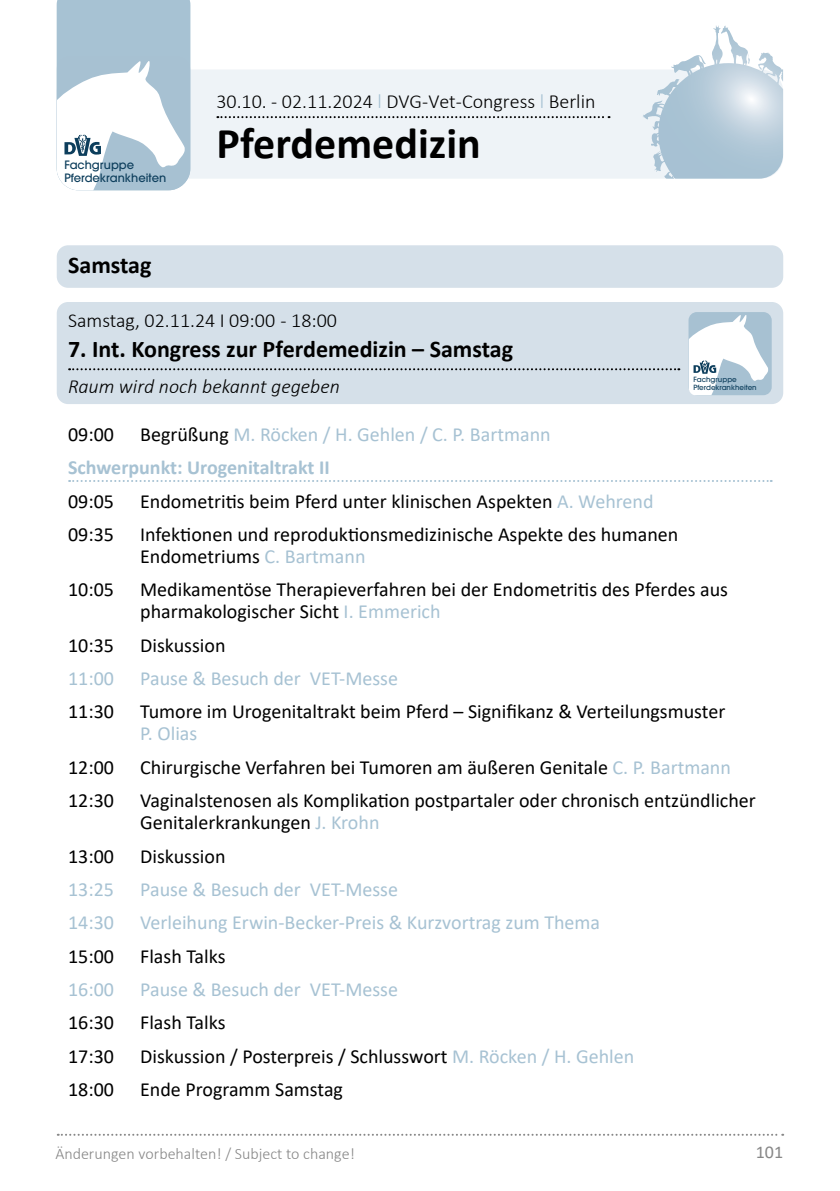
<style>
.page{position:relative;width:840px;height:1191px;background:#fff}
.page>*{position:absolute;margin:0;border:0;box-sizing:border-box;transform-origin:0 0}
.t1{font:700 44px "Calibri";color:#000}
.t2{font:700 24px "Calibri";color:#000}
.t3{font:20px/22px "Calibri";color:#000}
.t4{font:20px/33.4px "Calibri";color:#a7c2d3}
.t5{font:300 20px "Calibri";color:#000}
.t6{font:italic 300 20px "Calibri";color:#000}
.t7{font:18px "Calibri";color:#878787}
.t8{font:300 16px "Calibri";color:#878787}
.t9{font:500 11.4px/13.2px "ITC Avant Garde Std";color:#0d3e5c}
.t10{font:500 7.2px/8.2px "ITC Avant Garde Std";color:#0d3e5c}
.s1{color:#a7c2d3}
.s2{color:#000}
.s3{font-weight:700}
</style>
<div class="page">
<svg style="left:58px;top:1133px;width:724px;height:2px"></svg>
<svg style="left:57px;top:69px;width:725px;height:110px;background:#e5ecf2"></svg>
<svg style="left:57px;top:0;width:133px;height:190px"></svg>
<svg style="left:642px;top:28px;width:74px;height:102px"></svg>
<svg style="left:217px;top:116px;width:392px;height:2px"></svg>
<div style="left:57px;top:302px;width:725px;height:102px;background:#d5e0e9;border-radius:11px"></div>
<svg style="left:69px;top:368px;width:610px;height:2px"></svg>
<svg style="left:69px;top:480px;width:702px;height:2px"></svg>
<div style="left:688px;top:312px;width:83px;height:83px;background:#a7c1d2;border-radius:8px"></div>
<svg style="left:688px;top:315px;width:79px;height:80px"></svg>
<div style="left:57px;top:245px;width:725px;height:43px;background:#d5e0e9;border-radius:11px"></div>
<p class="t9" style="left:64px;top:158px;width:103px">Fachgruppe<br>Pferdekrankheiten</p>
<p class="t2" style="left:68px;top:248px;width:85px">Samstag</p>
<p class="t5" style="left:216px;top:89px;width:380px">30.10. - 02.11.2024 <span class="s1">l</span> DVG-Vet-Congress <span class="s1">l</span> Berlin</p>
<h1 class="t1" style="left:216px;top:112px;width:266px">Pferdemedizin</h1>
<p class="t5" style="left:68px;top:308px;width:270px">Samstag, 02.11.24 I 09:00 - 18:00</p>
<p class="t2" style="left:68px;top:332px;width:446px">7. Int. Kongress zur Pferdemedizin – Samstag</p>
<p class="t6" style="left:68px;top:374px;width:273px">Raum wird noch bekannt gegeben</p>
<p class="t3" style="left:68px;top:423px;width:47px">09:00</p>
<p class="t10" style="left:693px;top:375px;width:65px">Fachgruppe<br>Pferdekrankheiten</p>
<p class="t4" style="left:68px;top:417px;width:484px;text-indent:72px"><span class="s2">Begrüßung</span> M. Röcken / H. Gehlen / C. P. Bartmann<br><span class="s3">Schwerpunkt: Urogenitaltrakt II</span></p>
<p class="t3" style="left:68px;top:489px;width:47px">09:05</p>
<p class="t3" style="left:140px;top:489px;width:514px">Endometritis beim Pferd unter klinischen Aspekten <span class="s1">A. Wehrend</span></p>
<p class="t3" style="left:68px;top:523px;width:47px">09:35</p>
<p class="t3" style="left:140px;top:523px;width:539px">Infektionen und reproduktionsmedizinische Aspekte des humanen<br>Endometriums <span class="s1">C. Bartmann</span></p>
<p class="t3" style="left:68px;top:578px;width:47px">10:05</p>
<p class="t3" style="left:140px;top:578px;width:589px">Medikamentöse Therapieverfahren bei der Endometritis des Pferdes aus pharmakologischer Sicht <span class="s1">I. Emmerich</span></p>
<p class="t3" style="left:68px;top:633px;width:47px">10:35</p>
<p class="t3" style="left:140px;top:633px;width:87px">Diskussion</p>
<p class="t4" style="left:68px;top:661px;width:47px">11:00</p>
<p class="t4" style="left:140px;top:661px;width:259px">Pause &amp; Besuch der VET-Messe</p>
<p class="t3" style="left:68px;top:700px;width:47px">11:30</p>
<p class="t3" style="left:140px;top:700px;width:586px">Tumore im Urogenitaltrakt beim Pferd – Signifikanz &amp; Verteilungsmuster</p>
<p class="t4" style="left:140px;top:716px;width:59px">P. Olias</p>
<p class="t3" style="left:68px;top:755px;width:47px">12:00</p>
<p class="t3" style="left:140px;top:755px;width:592px">Chirurgische Verfahren bei Tumoren am äußeren Genitale <span class="s1">C. P. Bartmann</span></p>
<p class="t3" style="left:68px;top:789px;width:47px">12:30</p>
<p class="t3" style="left:140px;top:789px;width:616px">Vaginalstenosen als Komplikation postpartaler oder chronisch entzündlicher<br>Genitalerkrankungen <span class="s1">J. Krohn</span></p>
<p class="t3" style="left:68px;top:844px;width:47px">13:00</p>
<p class="t3" style="left:140px;top:844px;width:87px">Diskussion</p>
<p class="t4" style="left:68px;top:872px;width:47px">13:25</p>
<p class="t4" style="left:140px;top:872px;width:259px">Pause &amp; Besuch der VET-Messe</p>
<p class="t4" style="left:68px;top:905px;width:47px">14:30</p>
<p class="t4" style="left:140px;top:905px;width:461px">Verleihung Erwin-Becker-Preis &amp; Kurzvortrag zum Thema</p>
<p class="t3" style="left:68px;top:944px;width:47px">15:00</p>
<p class="t3" style="left:140px;top:944px;width:87px">Flash Talks</p>
<p class="t4" style="left:68px;top:972px;width:47px">16:00</p>
<p class="t4" style="left:140px;top:972px;width:259px">Pause &amp; Besuch der VET-Messe</p>
<p class="t3" style="left:68px;top:1011px;width:47px">16:30</p>
<p class="t3" style="left:140px;top:1011px;width:87px">Flash Talks</p>
<p class="t3" style="left:68px;top:1044px;width:47px">17:30</p>
<p class="t3" style="left:140px;top:1044px;width:495px">Diskussion / Posterpreis / Schlusswort <span class="s1">M. Röcken / H. Gehlen</span></p>
<p class="t3" style="left:68px;top:1077px;width:47px">18:00</p>
<p class="t3" style="left:140px;top:1077px;width:204px">Ende Programm Samstag</p>
<p class="t8" style="left:55px;top:1143px;width:301px">Änderungen vorbehalten! / Subject to change!</p>
<p class="t7" style="left:755px;top:1139px;width:29px">101</p>
</div>
